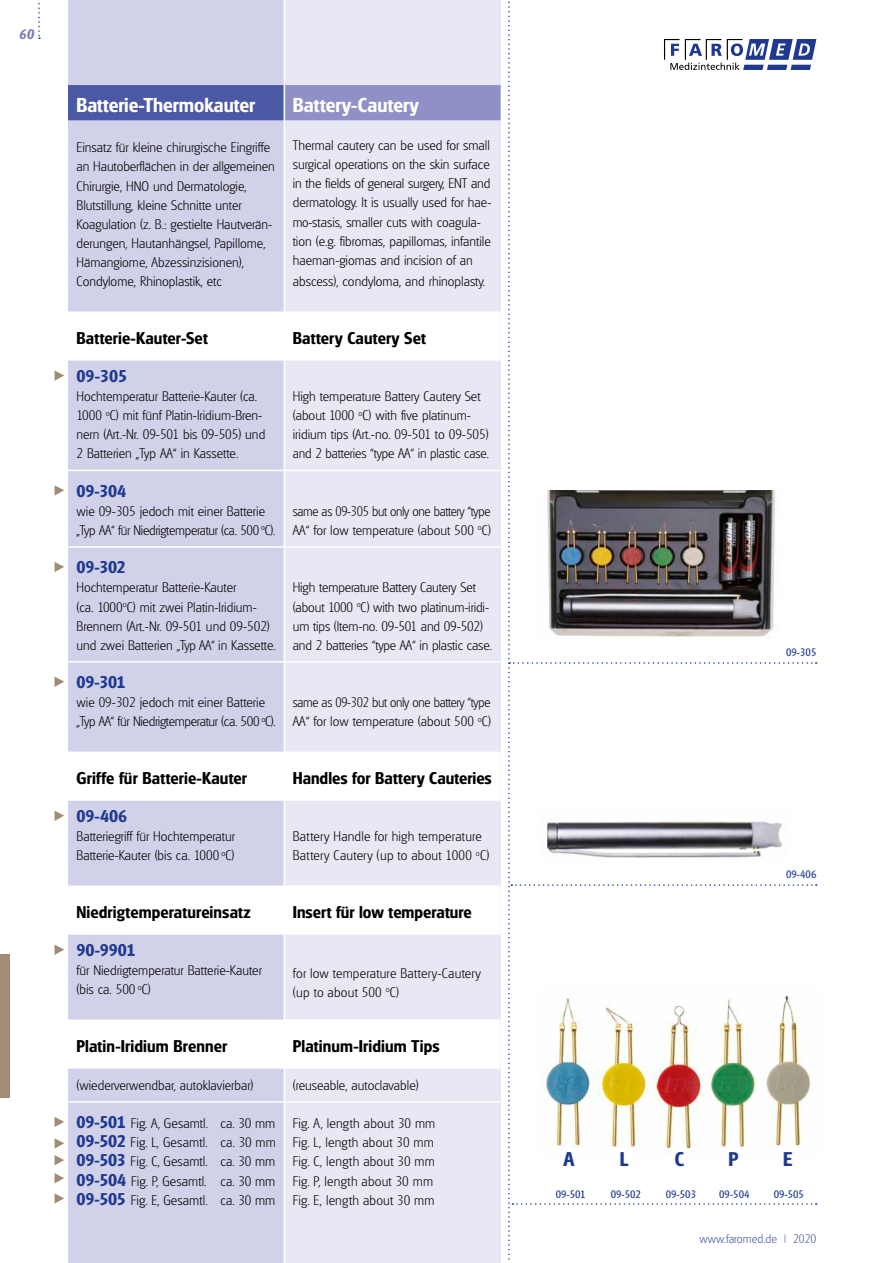
<style>
.page{position:relative;width:893px;height:1263px;background:#fff}
.page>*{position:absolute;margin:0;border:0;box-sizing:border-box;transform-origin:0 0}
.t1{font:700 19.5px "Glasgow Serial";color:#fff}
.t2{font:700 19.2px "Glasgow Serial";color:#1e398f}
.t3{font:700 16.5px "Glasgow Serial";letter-spacing:.01em;color:#000}
.t4{font:700 16.5px "Glasgow Serial";letter-spacing:-.01em;color:#1e398f}
.t5{font:200 13.5px/19.2px "Glasgow Serial";color:#000}
.t6{font:200 13.5px/19.2px "Glasgow Serial";letter-spacing:-.025em;color:#000;scale:.95 1}
.t7{font:200 13.5px/19.2px "Glasgow Serial";letter-spacing:-.02em;color:#000}
.t8{font:200 13.5px/19.2px "Glasgow Serial";letter-spacing:-.025em;color:#000}
.t9{font:italic 700 13.5px "Glasgow Serial";color:#787dba}
.t10{font:200 12px "Glasgow Serial";color:#4b58a3}
.t11{font:10.5px "Glasgow Serial";color:#1e398f}
.s1{font-weight:700;font-size:16.5px;color:#1e398f}
</style>
<div class="page">
<div style="left:284px;top:0;width:217px;height:1263px;background:#e8e8f4"></div>
<div style="left:0;top:954px;width:9px;height:144px;background:#a28d74"></div>
<svg style="left:38px;top:3px;width:2px;height:36px"></svg>
<div style="left:68px;top:0;width:216px;height:1263px;background:#d2d1ea"></div>
<div style="left:284px;top:85px;width:217px;height:35px;background:#8f90c7"></div>
<div style="left:284px;top:311px;width:217px;height:30px;background:#fff"></div>
<div style="left:284px;top:331px;width:217px;height:30px;background:#fff"></div>
<hr style="left:284px;top:470px;width:217px;height:1px;background:#fff">
<hr style="left:284px;top:546px;width:217px;height:2px;background:#fff">
<hr style="left:284px;top:661px;width:217px;height:1px;background:#fff">
<div style="left:284px;top:752px;width:217px;height:30px;background:#fff"></div>
<div style="left:284px;top:771px;width:217px;height:30px;background:#fff"></div>
<div style="left:284px;top:885px;width:217px;height:30px;background:#fff"></div>
<div style="left:284px;top:905px;width:217px;height:30px;background:#fff"></div>
<div style="left:284px;top:1019px;width:217px;height:30px;background:#fff"></div>
<div style="left:284px;top:1039px;width:217px;height:30px;background:#fff"></div>
<hr style="left:284px;top:1101px;width:217px;height:2px;background:#fff">
<div style="left:68px;top:85px;width:216px;height:35px;background:#4b58a3"></div>
<div style="left:68px;top:311px;width:216px;height:30px;background:#fff"></div>
<div style="left:68px;top:331px;width:216px;height:30px;background:#fff"></div>
<hr style="left:68px;top:470px;width:216px;height:1px;background:#fff">
<hr style="left:68px;top:546px;width:216px;height:2px;background:#fff">
<hr style="left:68px;top:661px;width:216px;height:1px;background:#fff">
<div style="left:68px;top:752px;width:216px;height:30px;background:#fff"></div>
<div style="left:68px;top:771px;width:216px;height:30px;background:#fff"></div>
<div style="left:68px;top:885px;width:216px;height:30px;background:#fff"></div>
<div style="left:68px;top:905px;width:216px;height:30px;background:#fff"></div>
<div style="left:68px;top:1019px;width:216px;height:30px;background:#fff"></div>
<div style="left:68px;top:1039px;width:216px;height:30px;background:#fff"></div>
<hr style="left:68px;top:1101px;width:216px;height:2px;background:#fff">
<svg style="left:55px;top:562px;width:9px;height:10px"></svg>
<svg style="left:55px;top:811px;width:9px;height:10px"></svg>
<svg style="left:55px;top:1117px;width:9px;height:10px"></svg>
<svg style="left:55px;top:1138px;width:9px;height:11px"></svg>
<svg style="left:55px;top:1155px;width:9px;height:10px"></svg>
<svg style="left:55px;top:1193px;width:9px;height:11px"></svg>
<svg style="left:55px;top:371px;width:9px;height:10px"></svg>
<svg style="left:55px;top:677px;width:9px;height:10px"></svg>
<svg style="left:55px;top:945px;width:9px;height:10px"></svg>
<svg style="left:55px;top:1173px;width:9px;height:10px"></svg>
<svg style="left:55px;top:485px;width:9px;height:11px"></svg>
<hr style="left:284px;top:0;width:1px;height:1263px;background:#fff">
<svg style="left:508px;top:1px;width:309px;height:1262px"></svg>
<img style="left:539px;top:806px;width:250px;height:56px">
<img style="left:538px;top:988px;width:279px;height:168px">
<p class="t9" style="left:19px;top:26px;width:16px">60</p>
<h1 class="t1" style="left:77px;top:93px;width:180px">Batterie-Thermokauter</h1>
<p class="t5" style="left:77px;top:138px;width:200px">Einsatz für kleine chirurgische Eingriffe an Hautoberflächen in der allgemeinen Chirurgie, HNO und Dermatologie, Blutstillung, kleine Schnitte unter Koagulation (z. B.: gestielte Hautverän&shy;derungen, Hautanhängsel, Papillome, Hämangiome, Abzessinzisionen), Condylome, Rhinoplastik, etc</p>
<p class="t3" style="left:77px;top:327px;width:133px">Batterie-Kauter-Set</p>
<p class="t4" style="left:77px;top:366px;width:52px">09-305</p>
<p class="t5" style="left:77px;top:387px;width:190px">Hochtemperatur Batterie-Kauter (ca.<br>1000 <sup>o</sup>C) mit fünf Platin-Iridium-Bren&shy;nern (Art.-Nr. 09-501 bis 09-505) und 2 Batterien „Typ AA“ in Kassette.</p>
<p class="t4" style="left:77px;top:481px;width:51px">09-304</p>
<p class="t7" style="left:77px;top:501px;width:200px">wie 09-305 jedoch mit einer Batterie „Typ AA“ für Niedrigtemperatur (ca. 500 <sup>o</sup>C).</p>
<p class="t4" style="left:77px;top:557px;width:51px">09-302</p>
<p class="t5" style="left:77px;top:578px;width:201px">Hochtemperatur Batterie-Kauter<br>(ca. 1000<sup>o</sup>C) mit zwei Platin-Iridium-Brennern (Art.-Nr. 09-501 und 09-502) und zwei Batterien „Typ AA“ in Kassette.</p>
<p class="t4" style="left:77px;top:672px;width:51px">09-301</p>
<p class="t8" style="left:77px;top:693px;width:201px">wie 09-302 jedoch mit einer Batterie „Typ AA“ für Niedrigtemperatur (ca. 500 <sup>o</sup>C).</p>
<p class="t3" style="left:77px;top:768px;width:172px">Griffe für Batterie-Kauter</p>
<p class="t4" style="left:77px;top:806px;width:52px">09-406</p>
<p class="t5" style="left:77px;top:827px;width:160px">Batteriegriff für Hochtemperatur<br>Batterie-Kauter (bis ca. 1000 <sup>o</sup>C)</p>
<p class="t3" style="left:77px;top:901px;width:176px">Niedrigtemperatureinsatz</p>
<p class="t4" style="left:77px;top:940px;width:60px">90-9901</p>
<p class="t5" style="left:77px;top:961px;width:187px">für Niedrigtemperatur Batterie-Kauter (bis ca. 500 <sup>o</sup>C)</p>
<p class="t3" style="left:77px;top:1035px;width:152px">Platin-Iridium Brenner</p>
<p class="t5" style="left:77px;top:1075px;width:179px">(wiederverwendbar, autoklavierbar)</p>
<p class="t5" style="left:77px;top:1114px;width:201px;text-align:justify"><span class="s1">09-501</span> Fig. A, Gesamtl. ca. 30 mm <span class="s1">09-502</span> Fig. L, Gesamtl. ca. 30 mm <span class="s1">09-503</span> Fig. C, Gesamtl. ca. 30 mm <span class="s1">09-504</span> Fig. P, Gesamtl. ca. 30 mm <span class="s1">09-505</span> Fig. E, Gesamtl. ca. 30 mm</p>
<h1 class="t1" style="left:293px;top:93px;width:128px">Battery-Cautery</h1>
<p class="t5" style="left:293px;top:136px;width:200px">Thermal cautery can be used for small surgical operations on the skin surface in the fields of general surgery, ENT and dermatology. It is usually used for hae&shy;mo-stasis, smaller cuts with coagula&shy;tion (e.g. fibromas, papillomas, infantile haeman-giomas and incision of an</p>
<p class="t5" style="left:293px;top:272px;width:194px">abscess), condyloma, and rhinoplasty.</p>
<p class="t3" style="left:293px;top:327px;width:135px">Battery Cautery Set</p>
<p class="t5" style="left:293px;top:387px;width:198px">High temperature Battery Cautery Set (about 1000 <sup>o</sup>C) with five platinum&shy;iridium tips (Art.-no. 09-501 to 09-505) and 2 batteries “type AA“ in plastic case.</p>
<p class="t6" style="left:293px;top:501px;width:210px">same as 09-305 but only one battery “type<br>AA“ for low temperature (about 500 <sup>o</sup>C)</p>
<p class="t5" style="left:293px;top:578px;width:201px">High temperature Battery Cautery Set (about 1000 <sup>o</sup>C) with two platinum-iridi&shy;um tips (Item-no. 09-501 and 09-502) and 2 batteries “type AA“ in plastic case.</p>
<p class="t6" style="left:293px;top:693px;width:210px">same as 09-302 but only one battery “type<br>AA“ for low temperature (about 500 <sup>o</sup>C)</p>
<p class="t3" style="left:293px;top:768px;width:201px">Handles for Battery Cauteries</p>
<p class="t5" style="left:293px;top:827px;width:198px">Battery Handle for high temperature<br>Battery Cautery (up to about 1000 <sup>o</sup>C)</p>
<p class="t3" style="left:293px;top:901px;width:180px">Insert für low temperature</p>
<p class="t5" style="left:293px;top:963px;width:190px">for low temperature Battery-Cautery (up to about 500 <sup>o</sup>C)</p>
<p class="t3" style="left:293px;top:1035px;width:148px">Platinum-Iridium Tips</p>
<p class="t5" style="left:293px;top:1075px;width:127px">(reuseable, autoclavable)</p>
<p class="t5" style="left:293px;top:1114px;width:144px">Fig. A, length about 30 mm<br>Fig. L, length about 30 mm<br>Fig. C, length about 30 mm<br>Fig. P, length about 30 mm<br>Fig. E, length about 30 mm</p>
<p class="t11" style="left:786px;top:646px;width:32px">09-305</p>
<p class="t11" style="left:786px;top:868px;width:32px">09-406</p>
<h2 class="t2" style="left:564px;top:1148px;width:12px">A</h2>
<h2 class="t2" style="left:620px;top:1148px;width:10px">L</h2>
<h2 class="t2" style="left:675px;top:1148px;width:11px">C</h2>
<h2 class="t2" style="left:728px;top:1148px;width:12px">P</h2>
<h2 class="t2" style="left:783px;top:1148px;width:11px">E</h2>
<p class="t11" style="left:556px;top:1188px;width:31px">09-501</p>
<p class="t11" style="left:611px;top:1188px;width:32px">09-502</p>
<p class="t11" style="left:666px;top:1188px;width:32px">09-503</p>
<p class="t11" style="left:719px;top:1188px;width:32px">09-504</p>
<p class="t11" style="left:774px;top:1188px;width:32px">09-505</p>
<p class="t10" style="left:699px;top:1231px;width:118px">www.faromed.de | 2020</p>
</div>
